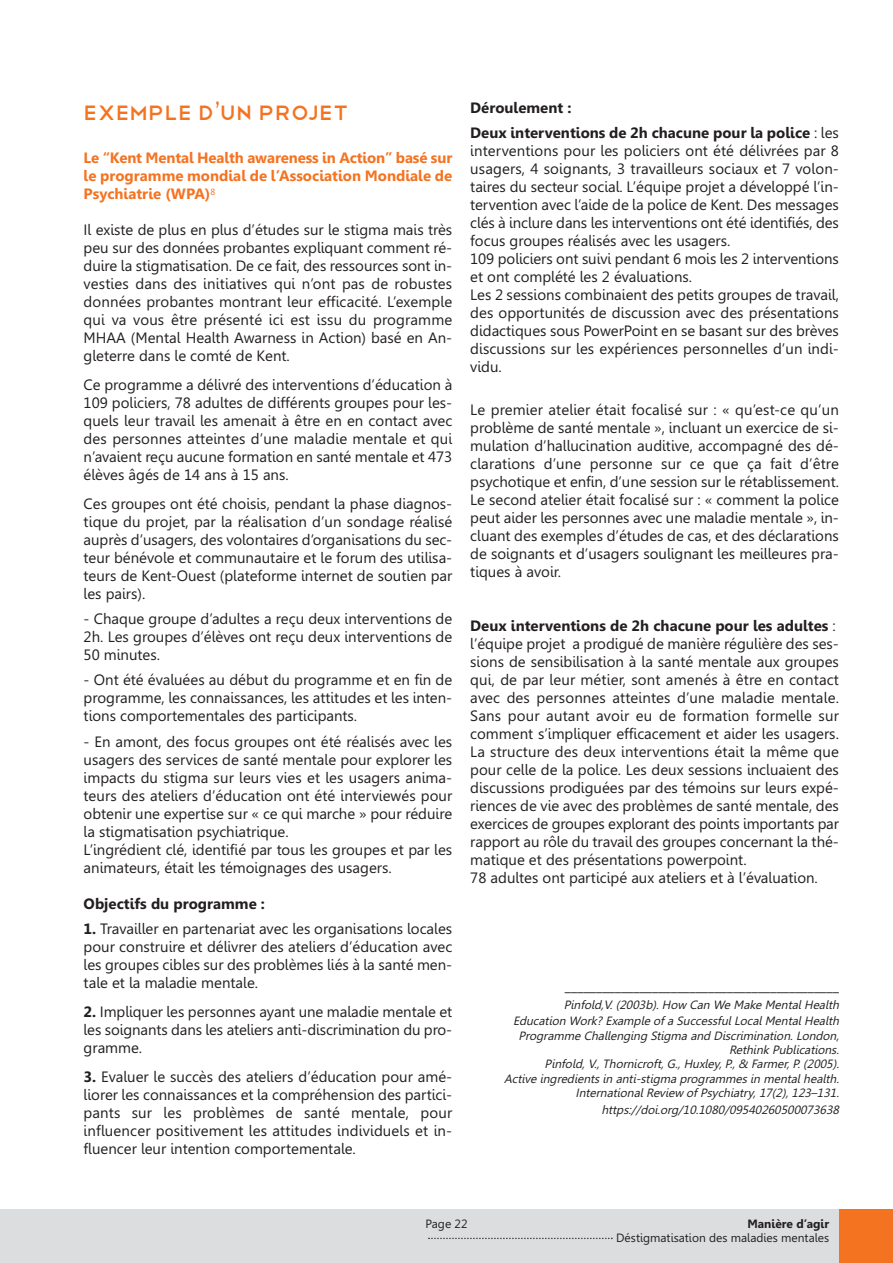
<style>
.page{position:relative;width:893px;height:1263px;background:#fff}
.page>*{position:absolute;margin:0;border:0;box-sizing:border-box;transform-origin:0 0}
.t1{font:27px "Telegrafico";color:#f47321}
.t2{font:15px/18px "Gisha";color:#231f20;text-align:justify}
.t3{font:700 15px/18px "Gisha";color:#f47321;text-align:justify}
.t4{font:700 15px/25.2px "Gisha";color:#231f20}
.t5{font:italic 12px/14.4px "Gisha";color:#231f20;text-align:right}
.t6{font:12px "Gisha";color:#231f20}
.t7{font:700 12px "Gisha";color:#231f20}
.s1{font-family:"Abadi";font-weight:300;font-stretch:condensed}
.s2{font-weight:700}
.s3{font-weight:400}
</style>
<div class="page">
<div style="left:839px;top:1209px;width:54px;height:54px;background:#f47321"></div>
<div style="left:0;top:1209px;width:839px;height:54px;background:#dcdddf"></div>
<svg style="left:428px;top:1238px;width:185px;height:1px"></svg>
<h1 class="t1" style="left:84px;top:95px;width:267px">EXEMPLE D<span class="s1">’</span>UN PROJET</h1>
<p class="t3" style="left:84px;top:149px;width:370px">Le “Kent Mental Health awareness in Action” basé sur le programme mondial de l’Association Mondiale de Psychiatrie (WPA)<sup>8</sup></p>
<p class="t2" style="left:84px;top:221px;width:370px">Il existe de plus en plus d’études sur le stigma mais très peu sur des données probantes expliquant comment ré&shy;duire la stigmatisation. De ce fait, des ressources sont in&shy;vesties dans des initiatives qui n’ont pas de robustes données probantes montrant leur efficacité. L’exemple qui va vous être présenté ici est issu du programme MHAA (Mental Health Awarness in Action) basé en An&shy;gleterre dans le comté de Kent.</p>
<p class="t2" style="left:84px;top:376px;width:370px">Ce programme a délivré des interventions d’éducation à 109 policiers, 78 adultes de différents groupes pour les&shy;quels leur travail les amenait à être en en contact avec des personnes atteintes d’une maladie mentale et qui n’avaient reçu aucune formation en santé mentale et 473 élèves âgés de 14 ans à 15 ans.</p>
<p class="t2" style="left:84px;top:495px;width:370px">Ces groupes ont été choisis, pendant la phase diagnos&shy;tique du projet, par la réalisation d’un sondage réalisé auprès d’usagers, des volontaires d’organisations du sec&shy;teur bénévole et communautaire et le forum des utilisa&shy;teurs de Kent-Ouest (plateforme internet de soutien par les pairs).</p>
<p class="t2" style="left:84px;top:610px;width:370px">- Chaque groupe d’adultes a reçu deux interventions de 2h. Les groupes d’élèves ont reçu deux interventions de 50 minutes.</p>
<p class="t2" style="left:84px;top:671px;width:370px">- Ont été évaluées au début du programme et en fin de programme, les connaissances, les attitudes et les inten&shy;tions comportementales des participants.</p>
<p class="t2" style="left:84px;top:732px;width:370px;text-align:left">- En amont, des focus groupes ont été réalisés avec les usagers des services de santé mentale pour explorer les impacts du stigma sur leurs vies et les usagers anima&shy;teurs des ateliers d’éducation ont été interviewés pour obtenir une expertise sur « ce qui marche » pour réduire la stigmatisation psychiatrique.<br>L’ingrédient clé, identifié par tous les groupes et par les animateurs, était les témoignages des usagers.</p>
<p class="t4" style="left:84px;top:891px;width:183px">Objectifs du programme :</p>
<p class="t2" style="left:84px;top:920px;width:370px"><span class="s2">1.</span> Travailler en partenariat avec les organisations locales pour construire et délivrer des ateliers d’éducation avec les groupes cibles sur des problèmes liés à la santé men&shy;tale et la maladie mentale.</p>
<p class="t2" style="left:84px;top:1002px;width:370px"><span class="s2">2.</span> Impliquer les personnes ayant une maladie mentale et les soignants dans les ateliers anti-discrimination du pro&shy;gramme.</p>
<p class="t2" style="left:84px;top:1067px;width:370px"><span class="s2">3.</span> Evaluer le succès des ateliers d’éducation pour amé&shy;liorer les connaissances et la compréhension des partici&shy;pants sur les problèmes de santé mentale, pour influencer positivement les attitudes individuels et in&shy;fluencer leur intention comportementale.</p>
<p class="t4" style="left:470px;top:95px;width:370px">Déroulement :<br>Deux interventions de 2h chacune pour la police <span class="s3">: les</span></p>
<p class="t2" style="left:470px;top:142px;width:370px;text-align:left">interventions pour les policiers ont été délivrées par 8 usagers, 4 soignants, 3 travailleurs sociaux et 7 volon&shy;taires du secteur social. L’équipe projet a développé l’in&shy;tervention avec l’aide de la police de Kent. Des messages clés à inclure dans les interventions ont été identifiés, des focus groupes réalisés avec les usagers.<br>109 policiers ont suivi pendant 6 mois les 2 interventions et ont complété les 2 évaluations.<br>Les 2 sessions combinaient des petits groupes de travail, des opportunités de discussion avec des présentations didactiques sous PowerPoint en se basant sur des brèves discussions sur les expériences personnelles d’un indi&shy;vidu.</p>
<p class="t2" style="left:470px;top:401px;width:370px">Le premier atelier était focalisé sur : « qu’est-ce qu’un problème de santé mentale », incluant un exercice de si&shy;mulation d’hallucination auditive, accompagné des dé&shy;clarations d’une personne sur ce que ça fait d’être psychotique et enfin, d’une session sur le rétablissement.<br>Le second atelier était focalisé sur : « comment la police peut aider les personnes avec une maladie mentale », in&shy;cluant des exemples d’études de cas, et des déclarations de soignants et d’usagers soulignant les meilleures pra&shy;tiques à avoir.</p>
<p class="t2" style="left:470px;top:617px;width:370px;text-align:left"><span class="s2">Deux interventions de 2h chacune pour les adultes</span> : l’équipe projet a prodigué de manière régulière des ses&shy;sions de sensibilisation à la santé mentale aux groupes qui, de par leur métier, sont amenés à être en contact avec des personnes atteintes d’une maladie mentale.<br>Sans pour autant avoir eu de formation formelle sur comment s’impliquer efficacement et aider les usagers.<br>La structure des deux interventions était la même que pour celle de la police. Les deux sessions incluaient des discussions prodiguées par des témoins sur leurs expé&shy;riences de vie avec des problèmes de santé mentale, des exercices de groupes explorant des points importants par rapport au rôle du travail des groupes concernant la thé&shy;matique et des présentations powerpoint.<br>78 adultes ont participé aux ateliers et à l’évaluation.</p>
<p class="t2" style="left:565px;top:977px;width:275px">____________________________________________</p>
<p class="t5" style="left:513px;top:997px;width:330px;line-height:15.8px">Pinfold,V. (2003b). How Can We Make Mental Health<br>Education Work? Example of a Successful Local Mental Health</p>
<p class="t5" style="left:504px;top:1028px;width:339px">Programme Challenging Stigma and Discrimination. London, Rethink Publications.<br>Pinfold, V., Thornicroft, G., Huxley, P., &amp; Farmer, P. (2005).<br>Active ingredients in anti-stigma programmes in mental health.<br>International Review of Psychiatry, 17(2), 123–131.</p>
<p class="t5" style="left:601px;top:1102px;width:242px">https://doi.org/10.1080/09540260500073638</p>
<p class="t6" style="left:425px;top:1217px;width:44px">Page 22</p>
<p class="t7" style="left:747px;top:1217px;width:83px">Manière d’agir</p>
<p class="t6" style="left:616px;top:1231px;width:214px">Déstigmatisation des maladies mentales</p>
</div>
